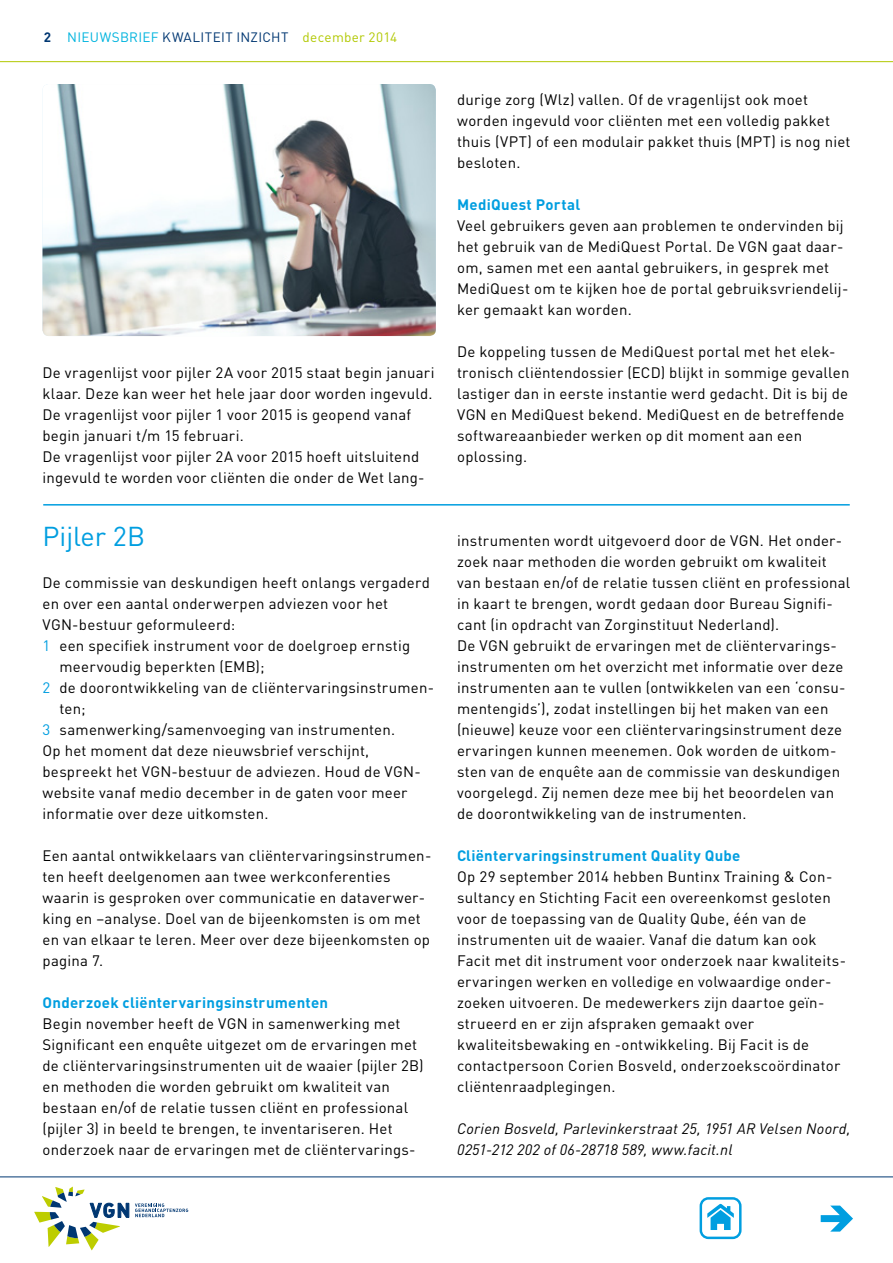
<style>
.page{position:relative;width:893px;height:1263px;background:#fff}
.page>*{position:absolute;margin:0;border:0;box-sizing:border-box;transform-origin:0 0}
.t1{font:27px "DIN";color:#009ee0}
.t2{font:15px/21px "DIN";letter-spacing:.015em;color:#000}
.t3{font:italic 15px/21px "DIN";letter-spacing:.01em;color:#000}
.t4{font:700 15px "DIN";letter-spacing:.02em;color:#009ee0}
.t5{font:13.5px "DIN";letter-spacing:.025em;color:#003772}
.s1{font-weight:700}
.s2{color:#00b4de}
.s3{color:#b1c800}
.s4{color:#009ee0}
</style>
<div class="page">
<svg style="left:135px;top:1203px;width:53px;height:14px"></svg>
<svg style="left:34px;top:1187px;width:95px;height:63px"></svg>
<hr style="left:0;top:1176px;width:893px;height:1px;background:#003772">
<hr style="left:0;top:61px;width:893px;height:1px;background:#b1c800">
<svg style="left:821px;top:1205px;width:32px;height:26px"></svg>
<svg style="left:700px;top:1197px;width:41px;height:42px"></svg>
<img style="left:43px;top:84px;width:393px;height:252px">
<hr style="left:43px;top:504px;width:807px;height:2px;background:#009ee0">
<p class="t5" style="left:44px;top:29px;width:355px"><span class="s1">2</span> <span class="s2">Nieuwsbrief</span> KWALITEIT I NZICHT <span class="s3">december 2014</span></p>
<p class="t2" style="left:43px;top:362px;width:394px">De vragenlijst voor pijler 2A voor 2015 staat begin januari klaar. Deze kan weer het hele jaar door worden ingevuld.<br>De vragenlijst voor pijler 1 voor 2015 is geopend vanaf begin januari t/m 15 februari.<br>De vragenlijst voor pijler 2A voor 2015 hoeft uitsluitend ingevuld te worden voor cliënten die onder de Wet lang-</p>
<h1 class="t1" style="left:43px;top:519px;width:104px">Pijler 2B</h1>
<p class="t2" style="left:43px;top:572px;width:389px">De commissie van deskundigen heeft onlangs vergaderd</p>
<p class="t2" style="left:43px;top:593px;width:347px">en over een aantal onderwerpen adviezen voor het</p>
<p class="t2" style="left:43px;top:614px;width:194px">VGN-bestuur geformuleerd:</p>
<p class="t2" style="left:43px;top:635px;width:369px"><span class="s4">1</span> een specifiek instrument voor de doelgroep ernstig</p>
<p class="t2" style="left:60px;top:656px;width:206px">meervoudig beperkten (EMB);</p>
<p class="t2" style="left:43px;top:677px;width:393px"><span class="s4">2</span> de doorontwikkeling van de cliëntervaringsinstrumen-</p>
<p class="t2" style="left:60px;top:698px;width:28px">ten;</p>
<p class="t2" style="left:43px;top:719px;width:354px"><span class="s4">3</span> samenwerking/samenvoeging van instrumenten.</p>
<p class="t2" style="left:43px;top:740px;width:328px">Op het moment dat deze nieuwsbrief verschijnt,</p>
<p class="t2" style="left:43px;top:761px;width:380px">bespreekt het VGN-bestuur de adviezen. Houd de VGN-</p>
<p class="t2" style="left:43px;top:782px;width:367px">website vanaf medio december in de gaten voor meer</p>
<p class="t2" style="left:43px;top:803px;width:227px">informatie over deze uitkomsten.</p>
<p class="t2" style="left:43px;top:845px;width:390px">Een aantal ontwikkelaars van cliëntervaringsinstrumen&shy;ten heeft deelgenomen aan twee werkconferenties waarin is gesproken over communicatie en dataverwer&shy;king en –analyse. Doel van de bijeenkomsten is om met en van elkaar te leren. Meer over deze bijeenkomsten op pagina 7.</p>
<p class="t4" style="left:43px;top:993px;width:287px">Onderzoek cliëntervaringsinstrumenten</p>
<p class="t2" style="left:43px;top:1013px;width:382px">Begin november heeft de VGN in samenwerking met Significant een enquête uitgezet om de ervaringen met de cliëntervaringsinstrumenten uit de waaier (pijler 2B) en methoden die worden gebruikt om kwaliteit van bestaan en/of de relatie tussen cliënt en professional (pijler 3) in beeld te brengen, te inventariseren. Het onderzoek naar de ervaringen met de cliëntervarings-</p>
<p class="t2" style="left:457px;top:89px;width:395px">durige zorg (Wlz) vallen. Of de vragenlijst ook moet worden ingevuld voor cliënten met een volledig pakket thuis (VPT) of een modulair pakket thuis (MPT) is nog niet besloten.</p>
<p class="t4" style="left:457px;top:195px;width:125px">MediQuest Portal</p>
<p class="t2" style="left:457px;top:215px;width:393px">Veel gebruikers geven aan problemen te ondervinden bij het gebruik van de MediQuest Portal. De VGN gaat daar&shy;om, samen met een aantal gebruikers, in gesprek met MediQuest om te kijken hoe de portal gebruiksvriendelij&shy;ker gemaakt kan worden.</p>
<p class="t2" style="left:457px;top:341px;width:394px">De koppeling tussen de MediQuest portal met het elek&shy;tronisch cliëntendossier (ECD) blijkt in sommige gevallen lastiger dan in eerste instantie werd gedacht. Dit is bij de VGN en MediQuest bekend. MediQuest en de betreffende softwareaanbieder werken op dit moment aan een oplossing.</p>
<p class="t2" style="left:457px;top:530px;width:395px">instrumenten wordt uitgevoerd door de VGN. Het onder&shy;zoek naar methoden die worden gebruikt om kwaliteit van bestaan en/of de relatie tussen cliënt en professional in kaart te brengen, wordt gedaan door Bureau Signifi&shy;cant (in opdracht van Zorginstituut Nederland).<br>De VGN gebruikt de ervaringen met de cliëntervarings&shy;instrumenten om het overzicht met informatie over deze instrumenten aan te vullen (ontwikkelen van een ‘consu&shy;mentengids’), zodat instellingen bij het maken van een (nieuwe) keuze voor een cliëntervaringsinstrument deze ervaringen kunnen meenemen. Ook worden de uitkom&shy;sten van de enquête aan de commissie van deskundigen voorgelegd. Zij nemen deze mee bij het beoordelen van de doorontwikkeling van de instrumenten.</p>
<p class="t4" style="left:457px;top:846px;width:285px">Cliëntervaringsinstrument Quality Qube</p>
<p class="t2" style="left:457px;top:866px;width:390px">Op 29 september 2014 hebben Buntinx Training &amp; Con&shy;sultancy en Stichting Facit een overeenkomst gesloten voor de toepassing van de Quality Qube, één van de instrumenten uit de waaier. Vanaf die datum kan ook Facit met dit instrument voor onderzoek naar kwaliteits&shy;ervaringen werken en volledige en volwaardige onder&shy;zoeken uitvoeren. De medewerkers zijn daartoe geïn&shy;strueerd en er zijn afspraken gemaakt over kwaliteitsbewaking en -ontwikkeling. Bij Facit is de contactpersoon Corien Bosveld, onderzoekscoördinator cliëntenraadplegingen.</p>
<p class="t3" style="left:457px;top:1118px;width:395px">Corien Bosveld, Parlevinkerstraat 25, 1951 AR Velsen Noord,<br>0251-212 202 of 06-28718 589, www.facit.nl</p>
</div>
